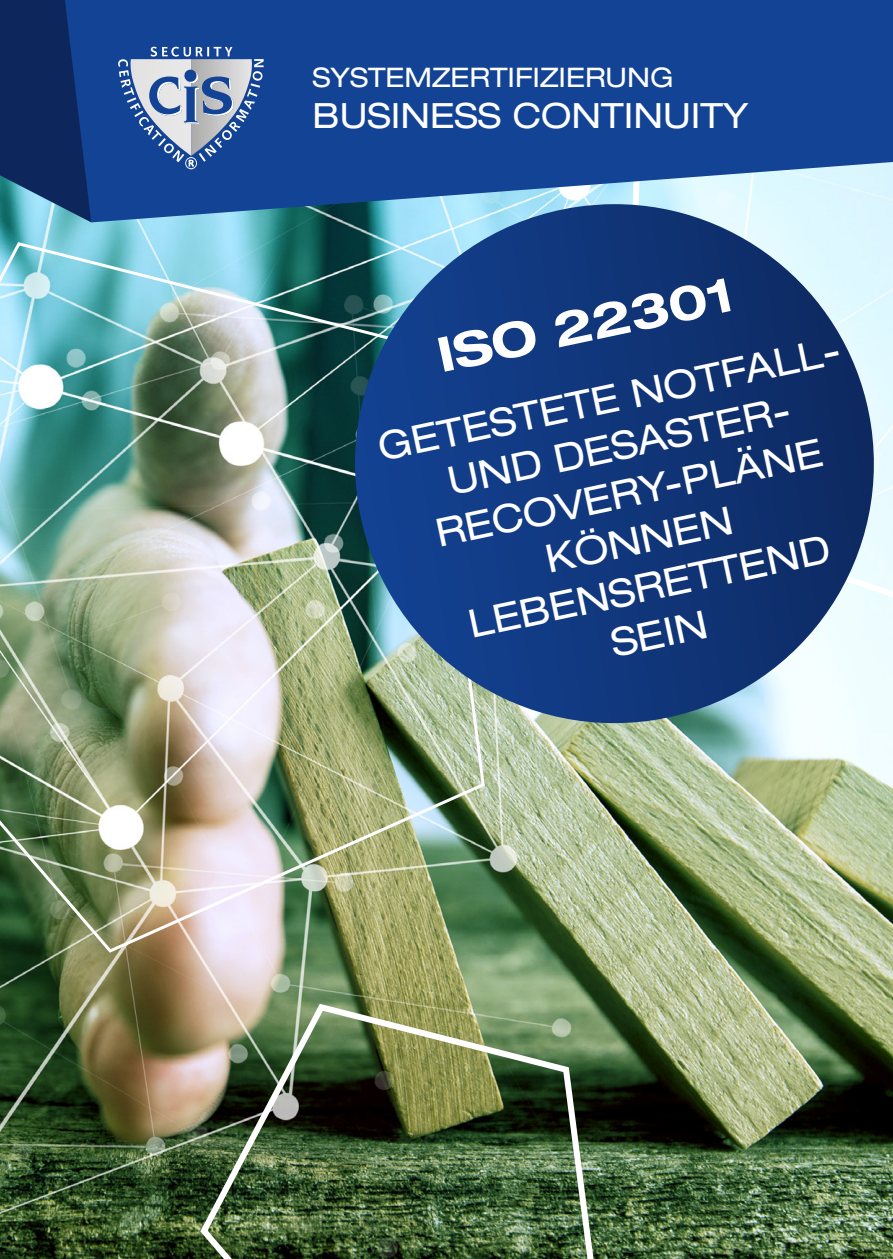
<style>
.page{position:relative;width:893px;height:1259px;background:#fff}
.page>*{position:absolute;margin:0;border:0;box-sizing:border-box;transform-origin:0 0}
.t1{font:700 expanded 48px "Helvetica Neue LT Pro";color:#fff}
.t2{font:expanded 39px/48px "Helvetica Neue LT Pro";color:#fff;text-align:center}
.t3{font:expanded 34.8px "Helvetica Neue LT Pro";color:#fff}
.t4{font:expanded 27px "Helvetica Neue LT Pro";color:#fff}
</style>
<div class="page">
<img style="left:0;top:222px;width:893px;height:1037px">
<svg style="left:0;top:0;width:65px;height:222px;background:#183a6a"></svg>
<svg style="left:65px;top:0;width:828px;height:222px;background:#21509b"></svg>
<img style="left:0;top:240px;width:486px;height:714px">
<img style="left:197px;top:999px;width:409px;height:260px">
<svg style="left:118px;top:47px;width:146px;height:122px;background:#6985b3"></svg>
<svg style="left:337px;top:204px;width:555px;height:537px;background:#365b8a"></svg>
<p class="t4" style="left:313px;top:60px;width:363px">SYSTEMZERTIFIZIERUNG</p>
<p class="t3" style="left:313px;top:94px;width:437px">BUSINESS CONTINUITY</p>
<p class="t1" style="left:432px;top:325px;width:303px;rotate:-12deg">ISO 22301</p>
<p class="t2" style="left:373px;top:423px;width:475px;rotate:-12deg">GETESTETE NOTFALL-<br>UND DESASTER-<br>RECOVERY-PLÄNE<br>KÖNNEN<br>LEBENSRETTEND<br>SEIN</p>
</div>
